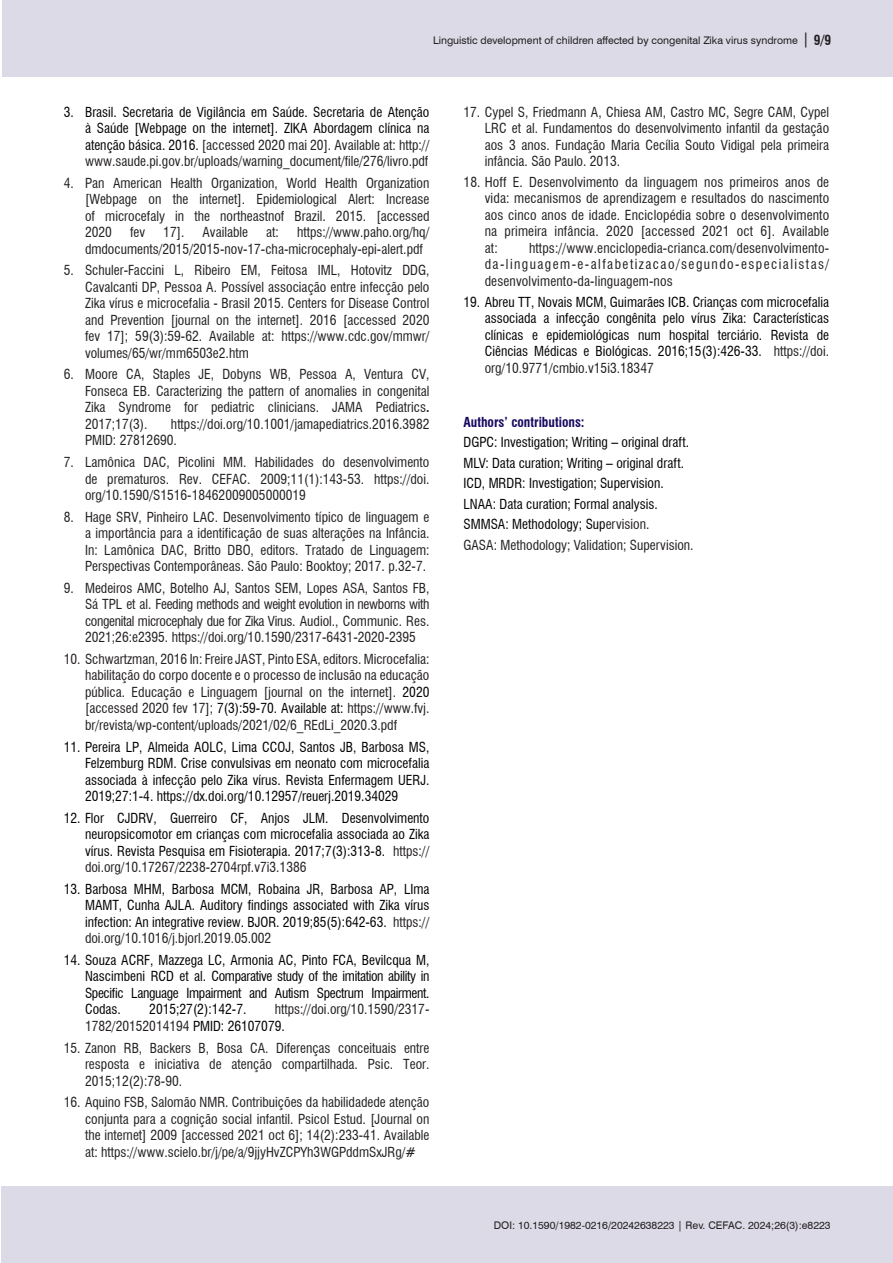
<style>
.page{position:relative;width:893px;height:1263px;background:#fff}
.page>*{position:absolute;margin:0;border:0;box-sizing:border-box;transform-origin:0 0}
.Contibuição_autor{font:condensed 13.5px/16.5px "Swiss 721 BT";color:#231f20;text-align:justify}
.Contibuição_autor-2{font:condensed 13.5px/16.5px "Swiss 721 BT";color:#000;text-align:justify}
.Contibuição_autor_titulo{font:700 condensed 13.5px "Swiss 721 BT";color:#18085f}
.t1{font:10.5px "Swiss 721 BT";color:#231f20}
.s1{font-size:15px}
.s2{font-weight:700;font-stretch:condensed;font-size:13.5px}
.s3{color:#231f20}
.s4{font-weight:700}
.s5{color:#000}
</style>
<div class="page">
<div style="left:1px;top:1186px;width:892px;height:77px;background:#dcdae7"></div>
<div style="left:2px;top:0;width:891px;height:77px;background:#dcdae7"></div>
<p class="t1" style="left:433px;top:33px;width:400px">Linguistic development of children affected by congenital Zika virus syndrome <span class="s1">|</span> <span class="s2">9/9</span></p>
<p class="Contibuição_autor-2" style="left:85px;top:103px;width:346px;text-indent:-21px">3. Brasil. Secretaria de Vigilância em Saúde. Secretaria de Atenção à Saúde [Webpage on the internet]. ZIKA Abordagem clínica na atenção básica. 2016. <span class="s3">[accessed 2020 mai 20]. Available at: http:// www.saude.pi.gov.br/uploads/warning_document/file/276/livro.pdf</span></p>
<p class="Contibuição_autor" style="left:85px;top:175px;width:346px;text-indent:-21px">4. Pan American Health Organization, World Health Organization [Webpage on the internet]. Epidemiological Alert: Increase of microcefaly in the northeastnof Brazil. 2015. [accessed 2020</p>
<p class="Contibuição_autor" style="left:85px;top:224px;width:346px;text-indent:212px">https://www.paho.org/hq/ dmdocuments/2015/2015-nov-17-cha-microcephaly-epi-alert.pdf</p>
<p class="Contibuição_autor" style="left:85px;top:262px;width:346px;text-indent:-21px">5. Schuler-Faccini L, Ribeiro EM, Feitosa IML, Hotovitz DDG, Cavalcanti DP, Pessoa A. Possível associação entre infecção pelo Zika vírus e microcefalia - Brasil 2015. Centers for Disease Control and Prevention [journal on the internet]. 2016 [accessed 2020 fev 17]; 59(3):59-62. Available at: https://www.cdc.gov/mmwr/ volumes/65/wr/mm6503e2.htm</p>
<p class="Contibuição_autor" style="left:85px;top:366px;width:346px;text-indent:-21px">6. Moore CA, Staples JE, Dobyns WB, Pessoa A, Ventura CV, Fonseca EB. Caracterizing the pattern of anomalies in congenital Zika Syndrome for pediatric clinicians. JAMA Pediatrics<span class="s4">.<br></span>2017;17(3).</p>
<p class="Contibuição_autor" style="left:130px;top:224px;width:17px">fev</p>
<p class="Contibuição_autor" style="left:163px;top:224px;width:23px">17].</p>
<p class="Contibuição_autor" style="left:203px;top:224px;width:47px">Available</p>
<p class="Contibuição_autor" style="left:266px;top:224px;width:14px">at:</p>
<p class="Contibuição_autor" style="left:85px;top:416px;width:346px;text-indent:86px">https://doi.org/10.1001/jamapediatrics.2016.3982<br>PMID: 27812690.</p>
<p class="Contibuição_autor" style="left:85px;top:454px;width:346px;text-indent:-21px">7. Lamônica DAC, Picolini MM. Habilidades do desenvolvimento de prematuros. Rev. CEFAC. 2009;11(1):143-53. https://doi. org/10.1590/S1516-18462009005000019</p>
<p class="Contibuição_autor" style="left:85px;top:508px;width:346px;text-indent:-21px">8. Hage SRV, Pinheiro LAC. Desenvolvimento típico de linguagem e a importância para a identificação de suas alterações na Infância.<br>In: Lamônica DAC, Britto DBO, editors. Tratado de Linguagem:<br>Perspectivas Contemporâneas. São Paulo: Booktoy; 2017. p.32-7.</p>
<p class="Contibuição_autor" style="left:85px;top:580px;width:346px;text-indent:-21px">9. Medeiros AMC, Botelho AJ, Santos SEM, Lopes ASA, Santos FB, Sá TPL et al. Feeding methods and weight evolution in newborns with congenital microcephaly due for Zika Virus. Audiol., Communic. Res.<br>2021;26:e2395. https://doi.org/10.1590/2317-6431-2020-2395</p>
<p class="Contibuição_autor" style="left:85px;top:651px;width:346px;text-indent:-21px">10. Schwartzman, 2016 In: Freire JAST, Pinto ESA, editors. Microcefalia: habilitação do corpo docente e o processo de inclusão na educação pública. Educação e Linguagem [journal on the internet]. <span class="s5">2020 </span>[accessed 2020 fev 17]; <span class="s5">7(3):59-70. Available at:</span> https://www.fvj. br/revista/wp-content/uploads/2021/02/6_REdLi_2020.3.pdf</p>
<p class="Contibuição_autor-2" style="left:85px;top:738px;width:346px;text-indent:-21px">11. Pereira LP, Almeida AOLC, Lima CCOJ, Santos JB, Barbosa MS, Felzemburg RDM. Crise convulsivas em neonato com microcefalia associada à infecção pelo Zika vírus. Revista Enfermagem UERJ.<br>2019;27:1-4. https://dx.doi.org/10.12957/reuerj.2019.34029</p>
<p class="Contibuição_autor-2" style="left:85px;top:809px;width:346px;text-indent:-21px">12. Flor CJDRV, Guerreiro CF, Anjos JLM. Desenvolvimento neuropsicomotor em crianças com microcefalia associada ao Zika vírus. Revista Pesquisa em Fisioterapia. 2017;7(3):313-8. <span class="s3">https:// doi.org/10.17267/2238-2704rpf.v7i3.1386</span></p>
<p class="Contibuição_autor-2" style="left:85px;top:881px;width:346px;text-indent:-21px">13. Barbosa MHM, Barbosa MCM, Robaina JR, Barbosa AP, LIma MAMT, Cunha AJLA. Auditory findings associated with Zika vírus infection: An integrative review. BJOR. 2019;85(5):642-63. <span class="s3">https:// doi.org/10.1016/j.bjorl.2019.05.002</span></p>
<p class="Contibuição_autor-2" style="left:85px;top:952px;width:346px;text-indent:-21px">14. Souza ACRF, Mazzega LC, Armonia AC, Pinto FCA, Bevilcqua M, Nascimbeni RCD et al. Comparative study of the imitation ability in Specific Language Impairment and Autism Spectrum Impairment.<br>Codas.</p>
<p class="Contibuição_autor" style="left:85px;top:1001px;width:346px;text-indent:190px">https://doi.org/10.1590/2317-<br>1782/20152014194 <span class="s5">PMID: 26107079.</span></p>
<p class="Contibuição_autor" style="left:85px;top:1039px;width:346px;text-indent:-21px">15. Zanon RB, Backers B, Bosa CA. Diferenças conceituais entre resposta e iniciativa de atenção compartilhada. Psic. Teor.<br>2015;12(2):78-90.</p>
<p class="Contibuição_autor" style="left:85px;top:1094px;width:346px;text-indent:-21px">16. Aquino FSB, Salomão NMR. Contribuições da habilidadede atenção conjunta para a cognição social infantil. Psicol Estud. [Journal on the internet] 2009 [accessed 2021 oct 6]; 14(2):233-41. Available at: https://www.scielo.br/j/pe/a/9jjyHvZCPYh3WGPddmSxJRg/#</p>
<p class="Contibuição_autor-2" style="left:149px;top:1001px;width:99px">2015;27(2):142-7.</p>
<p class="Contibuição_autor" style="left:485px;top:103px;width:346px;text-indent:-21px">17. Cypel S, Friedmann A, Chiesa AM, Castro MC, Segre CAM, Cypel LRC et al. Fundamentos do desenvolvimento infantil da gestação aos 3 anos. Fundação Maria Cecília Souto Vidigal pela primeira infância. São Paulo. 2013.</p>
<p class="Contibuição_autor" style="left:485px;top:174px;width:346px;text-indent:-21px">18. Hoff E. Desenvolvimento da linguagem nos primeiros anos de vida: mecanismos de aprendizagem e resultados do nascimento aos cinco anos de idade. Enciclopédia sobre o desenvolvimento na primeira infância. 2020 [accessed 2021 oct 6]. Available at:</p>
<p class="Contibuição_autor" style="left:485px;top:240px;width:346px;text-indent:44px">https://www.enciclopedia-crianca.com/desenvolvimento&shy;da-linguagem-e-alfabetizacao/segundo-especialistas/ desenvolvimento-da-linguagem-nos</p>
<p class="Contibuição_autor-2" style="left:485px;top:293px;width:346px;text-indent:-21px">19. Abreu TT, Novais MCM, Guimarães ICB. Crianças com microcefalia associada a infecção congênita pelo vírus Zika: Características clínicas e epidemiológicas num hospital terciário. Revista de Ciências Médicas e Biológicas. 2016;15(3):426-33. <span class="s3">https://doi. org/10.9771/cmbio.v15i3.18347</span></p>
<p class="Contibuição_autor_titulo" style="left:463px;top:414px;width:123px">Authors’ contributions:</p>
<p class="Contibuição_autor-2" style="left:463px;top:434px;width:227px">DGPC: Investigation; Writing – original draft.</p>
<p class="Contibuição_autor-2" style="left:463px;top:455px;width:222px">MLV: Data curation; Writing – original draft.</p>
<p class="Contibuição_autor-2" style="left:463px;top:475px;width:202px">ICD, MRDR: Investigation; Supervision.</p>
<p class="Contibuição_autor-2" style="left:463px;top:495px;width:196px">LNAA: Data curation; Formal analysis.</p>
<p class="Contibuição_autor-2" style="left:463px;top:516px;width:187px">SMMSA: Methodology; Sup<span class="s3">ervision.</span></p>
<p class="Contibuição_autor" style="left:463px;top:536px;width:232px">GASA: Methodology; Validation; Supervision.</p>
<p class="t1" style="left:494px;top:1218px;width:338px">DOI: 10.1590/1982-0216/20242638223 | Rev. CEFAC. 2024;26(3):e8223</p>
</div>
